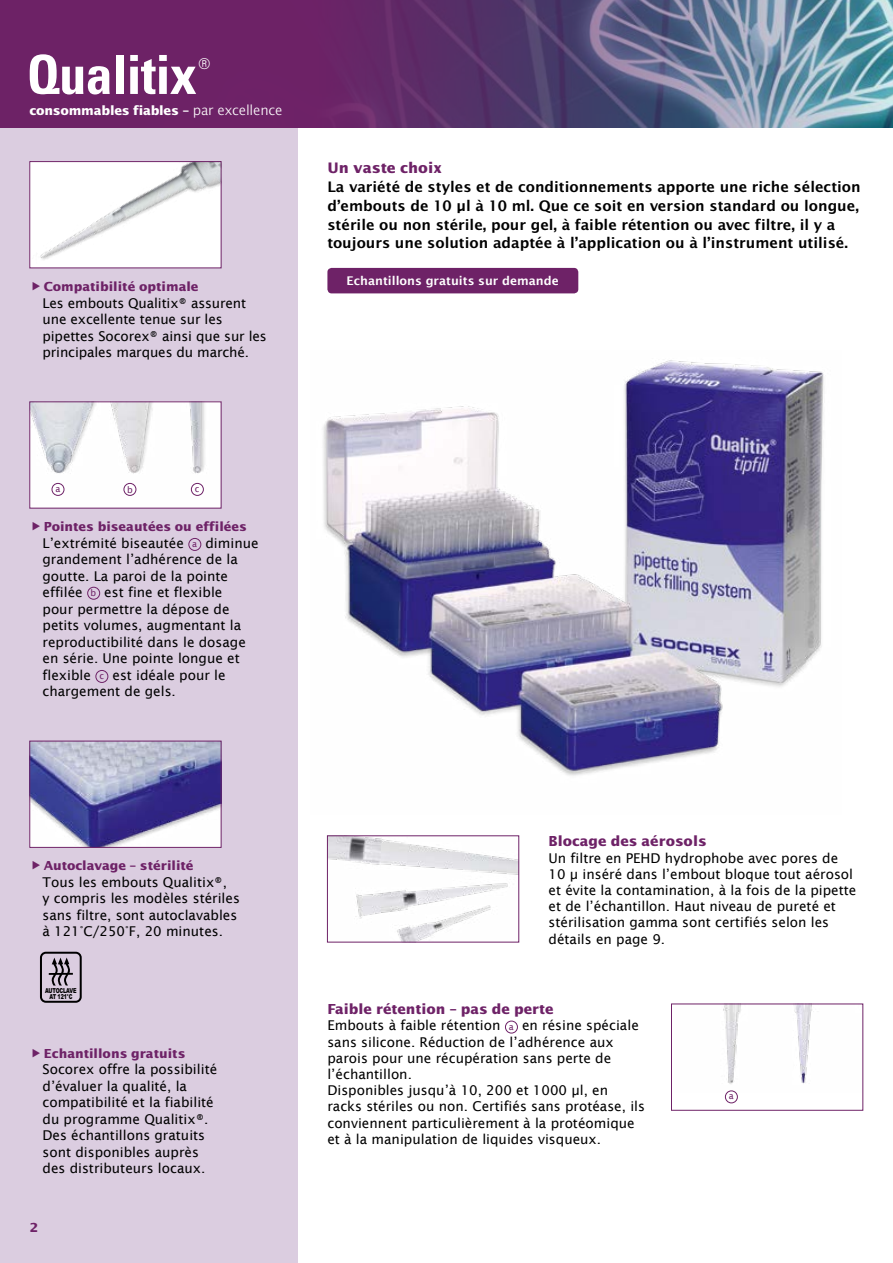
<style>
.page{position:relative;width:893px;height:1263px;background:#fff}
.page>*{position:absolute;margin:0;border:0;box-sizing:border-box;transform-origin:0 0}
.t1{font:700 condensed 54px "Univers";letter-spacing:-.01em;color:#fff}
.t2{font:600 15.75px/18.9px "Lucida Sans EF";color:#000}
.t3{font:700 15.75px "Lucida Sans EFTU";color:#6e2267}
.t4{font:700 15px "Lucida Sans EFTU";color:#6e2267}
.t5{font:300 condensed 14.85px "Univers";color:#fff}
.t6{font:700 13.65px "Lucida Sans EFTU";letter-spacing:-.015em;color:#fff}
.t7{font:13.5px/16.5px "Lucida Sans";color:#000}
.t8{font:700 13.5px "Lucida Sans EFTU";color:#6e2267}
.t9{font:600 12px "Lucida Sans";color:#fff}
.t10{font:9px "Lucida Sans";color:#6e2267}
.t11{font:900 6.75px/6px "Arial";letter-spacing:-.025em;color:#000;text-align:center;scale:.7 1}
.s1{font-family:"Lucida Sans 300 Lite BAS";font-weight:400}
.s2{font-size:9px;color:#6e2267}
</style>
<div class="page">
<div style="left:0;top:128px;width:298px;height:1135px;background:#dbcde0"></div>
<img style="left:0;top:0;width:893px;height:128px">
<img style="left:323px;top:360px;width:501px;height:416px">
<img style="left:329px;top:837px;width:188px;height:103px">
<div style="left:725px;top:1090px;width:13px;height:13px;border:1px solid #6e2267;border-radius:50%"></div>
<div style="left:505px;top:1021px;width:13px;height:12px;border:1px solid #6e2267;border-radius:50%"></div>
<img style="left:31px;top:163px;width:188px;height:103px">
<div style="left:29px;top:161px;width:192px;height:107px;border:1px solid #6e2267"></div>
<img style="left:31px;top:403px;width:188px;height:103px">
<div style="left:52px;top:483px;width:12px;height:12px;background:#fff;border-radius:50%"></div>
<div style="left:52px;top:483px;width:12px;height:13px;border:1px solid #6e2267;border-radius:50%"></div>
<div style="left:124px;top:483px;width:12px;height:12px;background:#fff;border-radius:50%"></div>
<div style="left:124px;top:483px;width:12px;height:13px;border:1px solid #6e2267;border-radius:50%"></div>
<div style="left:191px;top:483px;width:12px;height:12px;background:#fff;border-radius:50%"></div>
<div style="left:191px;top:483px;width:13px;height:13px;border:1px solid #6e2267;border-radius:50%"></div>
<div style="left:188px;top:538px;width:13px;height:13px;border:1px solid #6e2267;border-radius:50%"></div>
<div style="left:87px;top:587px;width:13px;height:13px;border:1px solid #6e2267;border-radius:50%"></div>
<div style="left:95px;top:670px;width:13px;height:13px;border:1px solid #6e2267;border-radius:50%"></div>
<div style="left:327px;top:268px;width:251px;height:25px;background:#6e2267"></div>
<div style="left:40px;top:952px;width:42px;height:51px;border:2px solid #000;border-radius:5px"></div>
<svg style="left:49px;top:957px;width:24px;height:28px"></svg>
<img style="left:31px;top:743px;width:188px;height:103px">
<div style="left:29px;top:741px;width:192px;height:107px;border:1px solid #6e2267"></div>
<img style="left:723px;top:1005px;width:89px;height:88px">
<div style="left:671px;top:1003px;width:192px;height:108px;border:1px solid #6e2267"></div>
<h1 class="t1" style="left:27px;top:42px;width:172px">Qualitix</h1>
<p class="t5" style="left:199px;top:55px;width:13px">®</p>
<p class="t6" style="left:29px;top:103px;width:255px">consommables fiables – <span class="s1">par excellence</span></p>
<p class="t8" style="left:44px;top:279px;width:156px">Compatibilité optimale</p>
<p class="t7" style="left:43px;top:294px;width:226px">Les embouts Qualitix® assurent une excellente tenue sur les pipettes Socorex® ainsi que sur les principales marques du marché.</p>
<p class="t3" style="left:327px;top:159px;width:116px">Un vaste choix</p>
<p class="t2" style="left:327px;top:177px;width:535px">La variété de styles et de conditionnements apporte une riche sélection d’embouts de 10 µl à 10 ml. Que ce soit en version standard ou longue, stérile ou non stérile, pour gel, à faible rétention ou avec filtre, il y a toujours une solution adaptée à l’application ou à l’instrument utilisé.</p>
<p class="t9" style="left:347px;top:274px;width:214px">Echantillons gratuits sur demande</p>
<p class="t10" style="left:56px;top:483px;width:6px">a</p>
<p class="t10" style="left:127px;top:484px;width:7px">b</p>
<p class="t10" style="left:195px;top:484px;width:6px">c</p>
<p class="t8" style="left:44px;top:519px;width:205px">Pointes biseautées ou effilées</p>
<p class="t7" style="left:43px;top:535px;width:218px">L’extrémité biseautée <span class="s2">a</span> diminue grandement l’adhérence de la goutte. La paroi de la pointe effilée <span class="s2">b</span> est fine et flexible<br>pour permettre la dépose de petits volumes, augmentant la reproductibilité dans le dosage en série. Une pointe longue et flexible <span class="s2">c</span> est idéale pour le chargement de gels.</p>
<p class="t8" style="left:44px;top:858px;width:151px">Autoclavage – stérilité</p>
<p class="t7" style="left:43px;top:873px;width:199px">Tous les embouts Qualitix®,<br>y compris les modèles stériles sans filtre, sont autoclavables à 121°C/250°F, 20 minutes.</p>
<p class="t11" style="left:45px;top:987px;width:47px">AUTOCLAVE<br>AT 121°C</p>
<p class="t8" style="left:44px;top:1046px;width:143px">Echantillons gratuits</p>
<p class="t7" style="left:43px;top:1061px;width:176px">Socorex offre la possibilité d’évaluer la qualité, la compatibilité et la fiabilité du programme Qualitix®.<br>Des échantillons gratuits sont disponibles auprès des distributeurs locaux.</p>
<p class="t8" style="left:30px;top:1220px;width:10px">2</p>
<p class="t4" style="left:549px;top:833px;width:160px">Blocage des aérosols</p>
<p class="t7" style="left:549px;top:850px;width:309px">Un filtre en PEHD hydrophobe avec pores de 10 µ inséré dans l’embout bloque tout aérosol et évite la contamination, à la fois de la pipette et de l’échantillon. Haut niveau de pureté et stérilisation gamma sont certifiés selon les détails en page 9.</p>
<p class="t4" style="left:327px;top:1001px;width:228px">Faible rétention – pas de perte</p>
<p class="t7" style="left:327px;top:1017px;width:319px">Embouts à faible rétention <span class="s2">a</span> en résine spéciale sans silicone. Réduction de l’adhérence aux parois pour une récupération sans perte de l’échantillon.<br>Disponibles jusqu’à 10, 200 et 1000 µl, en racks stériles ou non. Certifiés sans protéase, ils conviennent particulièrement à la protéomique et à la manipulation de liquides visqueux.</p>
<p class="t10" style="left:729px;top:1091px;width:6px">a</p>
</div>
